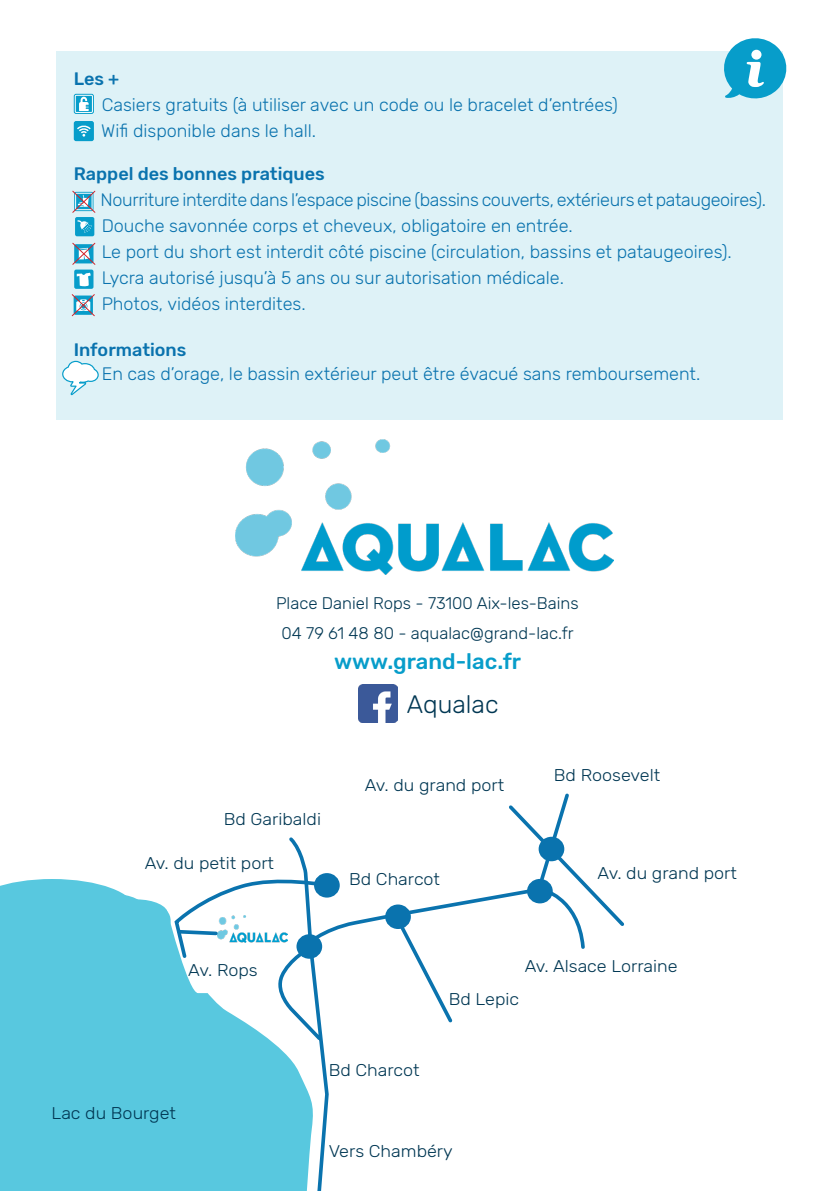
<style>
.page{position:relative;width:840px;height:1191px;background:#fff}
.page>*{position:absolute;margin:0;border:0;box-sizing:border-box;transform-origin:0 0}
.t1{font:300 25.2px "Rubik";color:#013753}
.t2{font:500 22px "Rubik";color:#079dca}
.t3{font:300 18px "Rubik";color:#0a73ae}
.t4{font:300 18px "Rubik";letter-spacing:-.02em;color:#0a73ae}
.t5{font:500 18px "Rubik";color:#0a73ae}
.t6{font:300 17px "Rubik";color:#013753;scale:1.06 1}
.t7{font:300 16.8px "Rubik";color:#013753}
</style>
<div class="page">
<div style="left:0;top:898px;width:270px;height:293px;background:#58c8df"></div>
<div style="left:105px;top:899px;width:63px;height:29px;background:#58c8df;border-radius:50%"></div>
<div style="left:82px;top:894px;width:63px;height:29px;background:#58c8df;border-radius:50%"></div>
<div style="left:147px;top:907px;width:23px;height:27px;background:#58c8df;border-radius:50%"></div>
<svg style="left:0;top:879px;width:135px;height:61px"></svg>
<svg style="left:270px;top:960px;width:183px;height:231px"></svg>
<svg style="left:173px;top:793px;width:452px;height:167px"></svg>
<img style="left:359px;top:684px;width:38px;height:38px">
<div style="left:57px;top:51px;width:725px;height:368px;background:#def2f7"></div>
<svg style="left:724px;top:38px;width:63px;height:63px"></svg>
<div style="left:74px;top:121px;width:20px;height:20px;background:#079dca;border-radius:2px"></div>
<svg style="left:77px;top:125px;width:14px;height:12px"></svg>
<div style="left:74px;top:94px;width:20px;height:20px;background:#079dca;border-radius:2px"></div>
<div style="left:75px;top:95px;width:18px;height:18px;border:1px solid #fff"></div>
<svg style="left:79px;top:96px;width:10px;height:15px"></svg>
<div style="left:74px;top:269px;width:19px;height:20px;background:#079dca;border-radius:2px"></div>
<svg style="left:77px;top:273px;width:14px;height:14px"></svg>
<div style="left:75px;top:217px;width:19px;height:19px;background:#079dca;border-radius:2px"></div>
<svg style="left:77px;top:220px;width:15px;height:13px"></svg>
<svg style="left:72px;top:242px;width:24px;height:23px"></svg>
<svg style="left:71px;top:294px;width:24px;height:23px"></svg>
<svg style="left:72px;top:190px;width:24px;height:23px"></svg>
<img style="left:235px;top:439px;width:378px;height:135px">
<svg style="left:62px;top:360px;width:37px;height:36px"></svg>
<p class="t5" style="left:74px;top:69px;width:47px">Les +</p>
<p class="t3" style="left:102px;top:95px;width:517px">Casiers gratuits (à utiliser avec un code ou le bracelet d’entrées)</p>
<p class="t3" style="left:101px;top:121px;width:216px">Wifi disponible dans le hall.</p>
<p class="t5" style="left:74px;top:164px;width:252px">Rappel des bonnes pratiques</p>
<p class="t4" style="left:101px;top:190px;width:666px">Nourriture interdite dans l’espace piscine (bassins couverts, extérieurs et pataugeoires).</p>
<p class="t3" style="left:102px;top:216px;width:472px">Douche savonnée corps et cheveux, obligatoire en entrée.</p>
<p class="t3" style="left:102px;top:242px;width:631px">Le port du short est interdit côté piscine (circulation, bassins et pataugeoires).</p>
<p class="t3" style="left:102px;top:268px;width:463px">Lycra autorisé jusqu’à 5 ans ou sur autorisation médicale.</p>
<p class="t3" style="left:102px;top:294px;width:205px">Photos, vidéos interdites.</p>
<p class="t5" style="left:74px;top:339px;width:114px">Informations</p>
<p class="t3" style="left:102px;top:364px;width:600px">En cas d’orage, le bassin extérieur peut être évacué sans remboursement.</p>
<p class="t7" style="left:276px;top:593px;width:304px">Place Daniel Rops - 73100 Aix-les-Bains</p>
<p class="t7" style="left:281px;top:623px;width:293px">04 79 61 48 80 - aqualac@grand-lac.fr</p>
<p class="t2" style="left:334px;top:648px;width:188px">www.grand-lac.fr</p>
<p class="t1" style="left:406px;top:690px;width:93px">Aqualac</p>
<p class="t6" style="left:224px;top:810px;width:93px">Bd Garibaldi</p>
<p class="t6" style="left:145px;top:853px;width:123px">Av. du petit port</p>
<p class="t6" style="left:364px;top:776px;width:133px">Av. du grand port</p>
<p class="t6" style="left:349px;top:869px;width:87px">Bd Charcot</p>
<p class="t6" style="left:553px;top:766px;width:102px">Bd Roosevelt</p>
<p class="t6" style="left:597px;top:864px;width:133px">Av. du grand port</p>
<p class="t6" style="left:188px;top:960px;width:67px">Av. Rops</p>
<p class="t6" style="left:51px;top:1103px;width:119px">Lac du Bourget</p>
<p class="t6" style="left:524px;top:956px;width:145px">Av. Alsace Lorraine</p>
<p class="t6" style="left:328px;top:1060px;width:87px">Bd Charcot</p>
<p class="t6" style="left:448px;top:989px;width:68px">Bd Lepic</p>
<p class="t6" style="left:328px;top:1141px;width:118px">Vers Chambéry</p>
</div>
